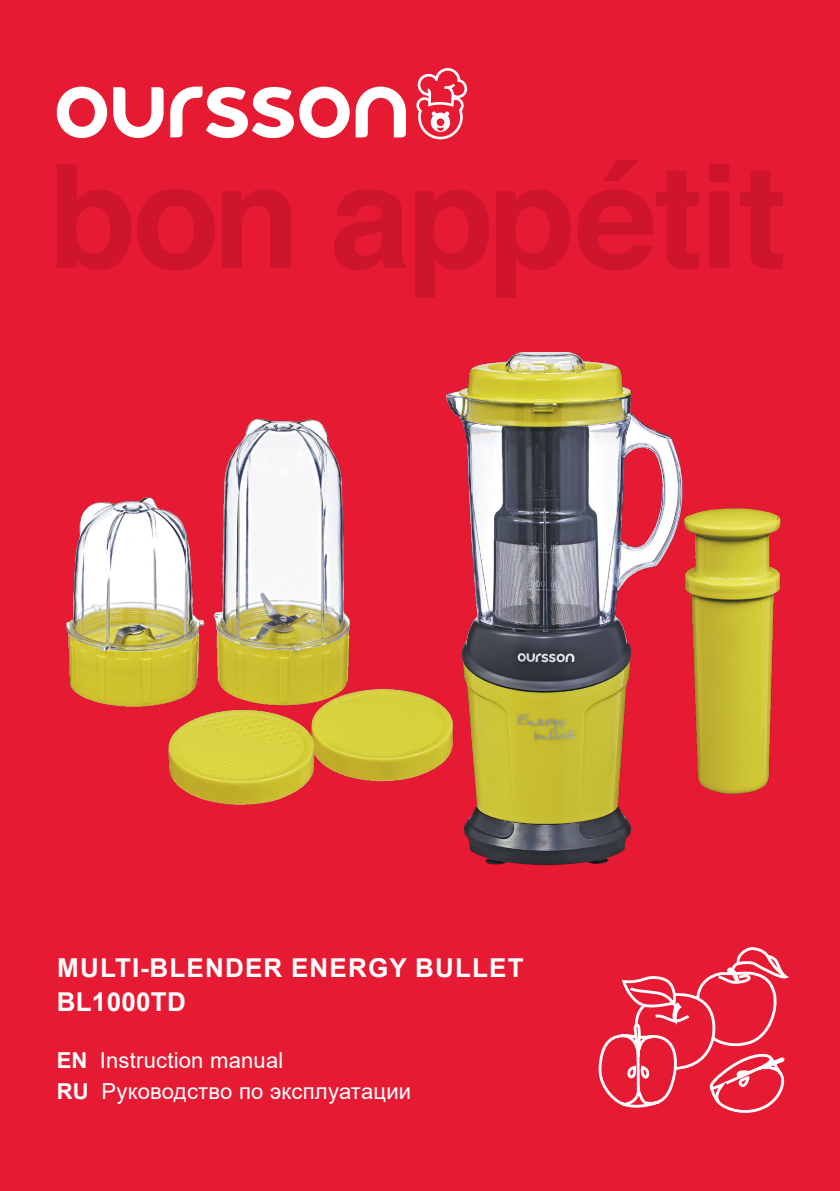
<style>
.page{position:relative;width:840px;height:1191px;background:#fff}
.page>*{position:absolute;margin:0;border:0;box-sizing:border-box;transform-origin:0 0}
.t1{font:700 26px "Arial";letter-spacing:.045em;color:#fff}
.t2{font:700 26px "Arial";letter-spacing:.01em;color:#fff}
.t3{font:22px/32px "Arial";letter-spacing:.01em;color:#fff}
.s1{font-weight:700}
</style>
<div class="page">
<div style="left:0;top:0;width:839px;height:1191px;background:#e71a33"></div>
<svg style="left:57px;top:164px;width:74px;height:106px"></svg>
<svg style="left:137px;top:189px;width:78px;height:81px"></svg>
<svg style="left:222px;top:189px;width:69px;height:79px"></svg>
<svg style="left:334px;top:189px;width:72px;height:81px"></svg>
<svg style="left:415px;top:190px;width:74px;height:108px"></svg>
<svg style="left:496px;top:190px;width:74px;height:108px"></svg>
<svg style="left:577px;top:160px;width:121px;height:110px"></svg>
<svg style="left:709px;top:164px;width:20px;height:104px;background:#d0152d"></svg>
<svg style="left:740px;top:171px;width:42px;height:98px"></svg>
<svg style="left:57px;top:87px;width:50px;height:51px"></svg>
<svg style="left:113px;top:87px;width:50px;height:51px"></svg>
<svg style="left:355px;top:87px;width:51px;height:50px"></svg>
<svg style="left:170px;top:87px;width:179px;height:51px"></svg>
<svg style="left:416px;top:68px;width:51px;height:71px"></svg>
<svg style="left:598px;top:947px;width:191px;height:166px"></svg>
<img style="left:66px;top:352px;width:715px;height:514px">
<p class="t1" style="left:57px;top:950px;width:467px">MULTI-BLENDER ENERGY BULLET</p>
<p class="t2" style="left:57px;top:984px;width:130px">BL1000TD</p>
<p class="t3" style="left:57px;top:1043px;width:356px"><span class="s1">EN</span> Instruction manual<br><span class="s1">RU</span> Руководство по эксплуатации</p>
</div>
